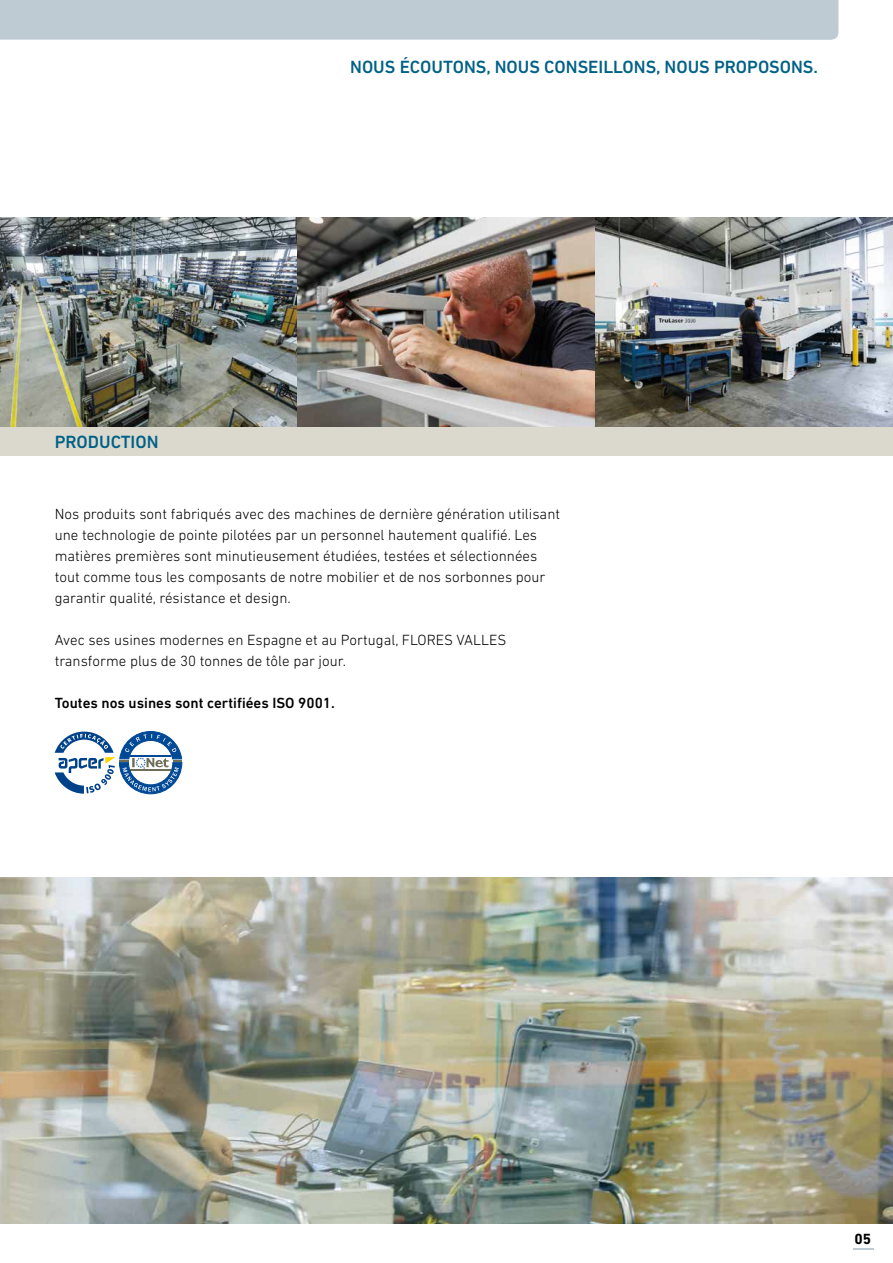
<style>
.page{position:relative;width:893px;height:1263px;background:#fff}
.page>*{position:absolute;margin:0;border:0;box-sizing:border-box;transform-origin:0 0}
.t1{font:500 18px "DIN Next LT Pro";color:#006186}
.t2{font:300 15px/21px "DIN Next LT Pro";color:#000}
.t3{font:500 15px "DIN Next LT Pro";color:#000}
.t4{font:700 15px "DIN Next LT Pro";color:#000}
</style>
<div class="page">
<svg style="left:853px;top:1248px;width:20px;height:1px"></svg>
<img style="left:0;top:217px;width:893px;height:210px">
<div style="left:0;top:427px;width:893px;height:29px;background:#dbd8ce"></div>
<svg style="left:55px;top:731px;width:127px;height:63px"></svg>
<img style="left:0;top:878px;width:893px;height:345px">
<div style="left:0;top:0;width:838px;height:40px;background:#becbd3"></div>
<p class="t1" style="left:55px;top:431px;width:105px">PRODUCTION</p>
<p class="t1" style="left:350px;top:56px;width:469px">NOUS ÉCOUTONS, NOUS CONSEILLONS, NOUS PROPOSONS.</p>
<p class="t2" style="left:55px;top:503px;width:507px">Nos produits sont fabriqués avec des machines de dernière génération utilisant une technologie de pointe pilotées par un personnel hautement qualifié. Les matières premières sont minutieusement étudiées, testées et sélectionnées tout comme tous les composants de notre mobilier et de nos sorbonnes pour garantir qualité, résistance et design.</p>
<p class="t2" style="left:55px;top:629px;width:453px">Avec ses usines modernes en Espagne et au Portugal, FLORES VALLES transforme plus de 30 tonnes de tôle par jour.</p>
<p class="t3" style="left:55px;top:694px;width:282px">Toutes nos usines sont certifiées ISO 9001.</p>
<p class="t4" style="left:855px;top:1230px;width:18px">05</p>
</div>
